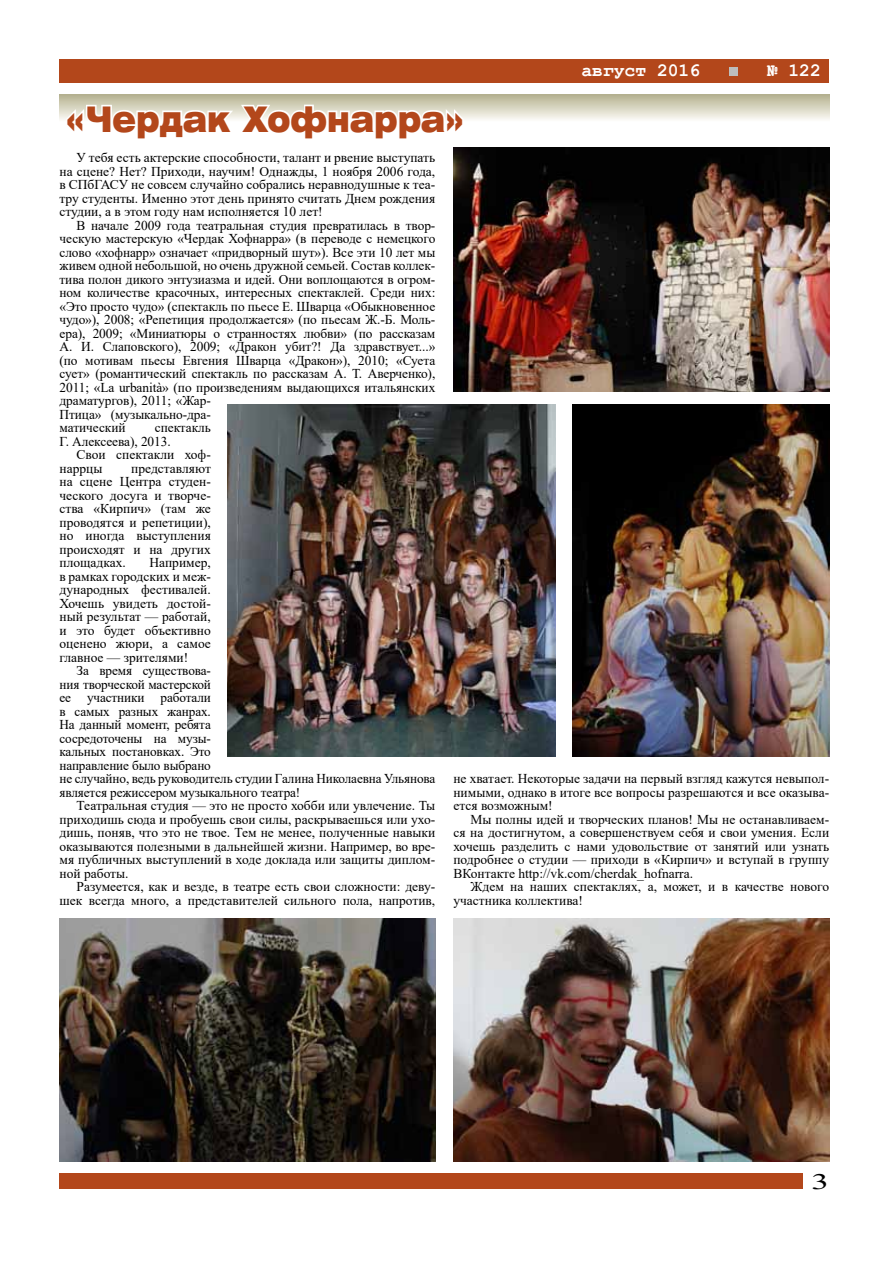
<style>
.page{position:relative;width:893px;height:1263px;background:#fff}
.page>*{position:absolute;margin:0;border:0;box-sizing:border-box;transform-origin:0 0}
.t1{font:35.1px "Helios Ext Black C";color:#b3471b;scale:.77 1}
.t2{font:22.05px "Times New Roman";color:#000;scale:1.6 1}
.t3{font:700 18.9px "Courier New";color:#fff;scale:.95 1}
.t4{font:13.5px/13.5px "Times New Roman";letter-spacing:-.005em;color:#000;text-align:justify}
</style>
<div class="page">
<div style="left:60px;top:1173px;width:743px;height:15px;background:#b3471b"></div>
<div style="left:60px;top:60px;width:769px;height:23px;background:#b3471b"></div>
<div style="left:729px;top:67px;width:9px;height:9px;background:#bdbdbd"></div>
<div style="left:60px;top:94px;width:769px;height:28px;background:linear-gradient(to bottom,#b3b08c,#fcfbf7)"></div>
<img style="left:573px;top:405px;width:256px;height:351px">
<img style="left:228px;top:405px;width:327px;height:351px">
<img style="left:60px;top:918px;width:375px;height:243px">
<img style="left:453px;top:918px;width:376px;height:243px">
<svg style="left:63px;top:103px;width:403px;height:19px"></svg>
<img style="left:453px;top:148px;width:376px;height:244px">
<h1 class="t1" style="left:66px;top:98px;width:518px">«Чердак Хофнарра»</h1>
<h3 class="t3" style="left:581px;top:59px;width:127px">август 2016</h3>
<h3 class="t3" style="left:767px;top:59px;width:58px">№ 122</h3>
<p class="t4" style="left:60px;top:150px;width:377px;text-indent:17px">У тебя есть актерские способности, талант и рвение выступать на сцене? Нет? Приходи, научим! Однажды, 1 ноября 2006 года, в СПбГАСУ не совсем случайно собрались неравнодушные к теа&shy;тру студенты. Именно этот день принято считать Днем рождения студии, а в этом году нам исполняется 10 лет!</p>
<p class="t4" style="left:60px;top:218px;width:377px;text-align:left;text-indent:17px">В начале 2009 года театральная студия превратилась в твор&shy;ческую мастерскую «Чердак Хофнарра» (в переводе с немецкого слово «хофнарр» означает «придворный шут»). Все эти 10 лет мы живем одной небольшой, но очень дружной семьей. Состав коллек&shy;тива полон дикого энтузиазма и идей. Они воплощаются в огром&shy;ном количестве красочных, интересных спектаклей. Среди них: «Это просто чудо» (спектакль по пьесе Е. Шварца «Обыкновенное чудо»), 2008; «Репетиция продолжается» (по пьесам Ж.-Б. Моль&shy;ера), 2009; «Миниатюры о странностях любви» (по рассказам А. И. Слаповского), 2009; «Дракон убит?! Да здравствует...» (по мотивам пьесы Евгения Шварца «Дракон»), 2010; «Суета сует» (романтический спектакль по рассказам А. Т. Аверченко), 2011; «La urbanità» (по произведениям выдающихся итальянских драматургов), 2011; «Жар-<br>Птица» (музыкально-дра-<br>матический</p>
<p class="t4" style="left:60px;top:420px;width:153px;text-indent:95px">спектакль<br>Г. Алексеева), 2013.</p>
<p class="t4" style="left:60px;top:447px;width:153px;text-indent:17px">Свои спектакли хоф&shy;наррцы</p>
<p class="t4" style="left:60px;top:461px;width:153px;text-indent:72px">представляют на сцене Центра студен&shy;ческого досуга и творче&shy;ства «Кирпич» (там же проводятся и репетиции), но иногда выступления происходят и на других площадках.</p>
<p class="t4" style="left:60px;top:555px;width:153px;text-indent:90px">Например, в рамках городских и меж&shy;дународных фестивалей.<br>Хочешь увидеть достой&shy;ный результат — работай, и это будет объективно оценено жюри, а самое главное — зрителями!</p>
<p class="t4" style="left:60px;top:663px;width:377px;text-align:left;text-indent:17px">За время существова-<br>ния творческой мастерской<br>ее участники работали<br>в самых разных жанрах.<br>На данный момент, ребята<br>сосредоточены на музы-<br>кальных постановках. Это<br>направление было выбрано<br>не случайно, ведь руководитель студии Галина Николаевна Ульянова является режиссером музыкального театра!</p>
<p class="t4" style="left:60px;top:798px;width:377px;text-indent:17px">Театральная студия — это не просто хобби или увлечение. Ты приходишь сюда и пробуешь свои силы, раскрываешься или ухо&shy;дишь, поняв, что это не твое. Тем не менее, полученные навыки оказываются полезными в дальнейшей жизни. Например, во вре&shy;мя публичных выступлений в ходе доклада или защиты диплом&shy;ной работы.</p>
<p class="t4" style="left:60px;top:879px;width:377px;text-align:right">Разумеется, как и везде, в театре есть свои сложности: деву&shy;шек всегда много, а представителей сильного пола, напротив,</p>
<p class="t4" style="left:453px;top:771px;width:377px">не хватает. Некоторые задачи на первый взгляд кажутся невыпол&shy;нимыми, однако в итоге все вопросы разрешаются и все оказыва&shy;ется возможным!</p>
<p class="t4" style="left:453px;top:812px;width:377px;text-indent:17px">Мы полны идей и творческих планов! Мы не останавливаем&shy;ся на достигнутом, а совершенствуем себя и свои умения. Если хочешь разделить с нами удовольствие от занятий или узнать подробнее о студии — приходи в «Кирпич» и вступай в группу ВКонтакте http://vk.com/cherdak_hofnarra.</p>
<p class="t4" style="left:453px;top:879px;width:377px;text-indent:17px">Ждем на наших спектаклях, а, может, и в качестве нового участника коллектива!</p>
<h2 class="t2" style="left:812px;top:1165px;width:13px">3</h2>
</div>
